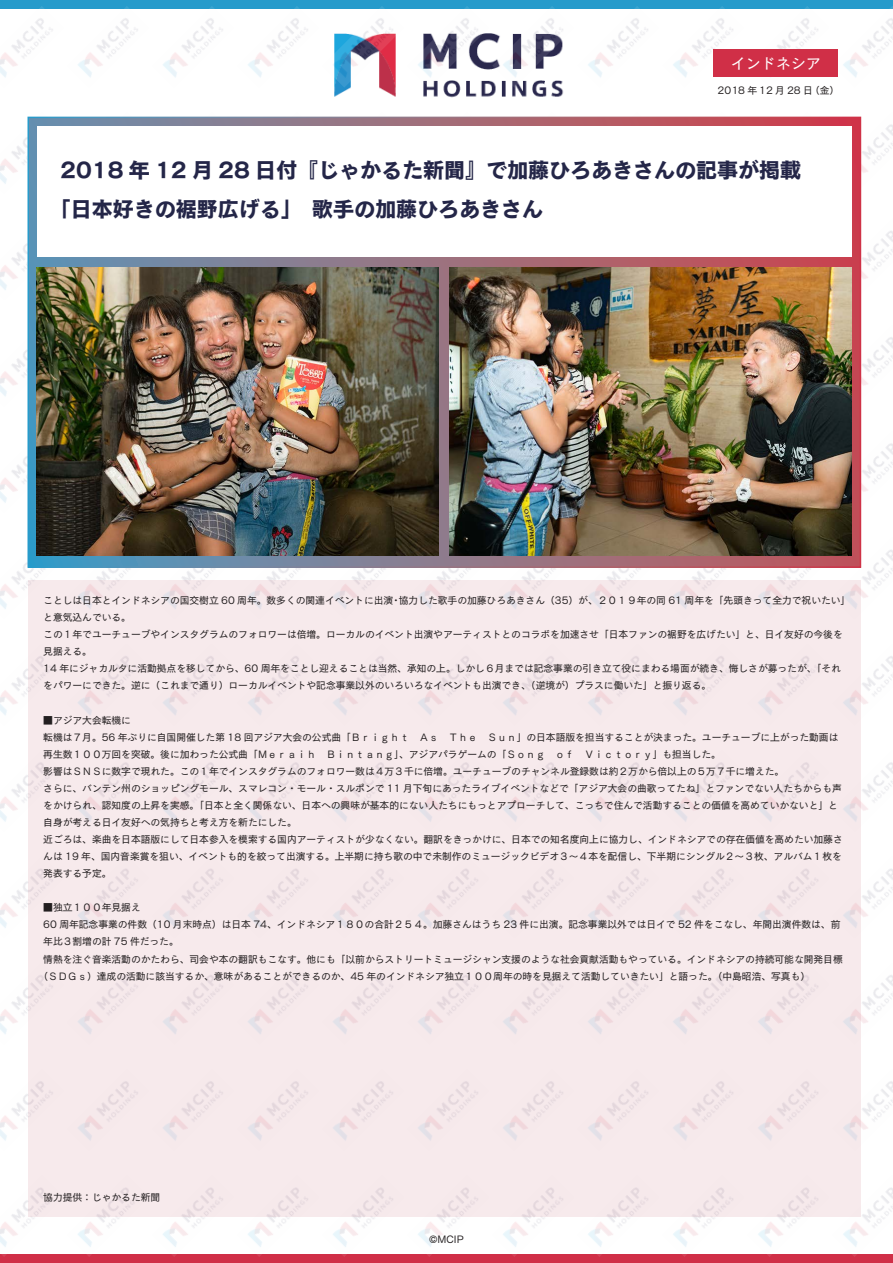
<style>
.page{position:relative;width:893px;height:1263px;background:#fff}
.page>*{position:absolute;margin:0;border:0;box-sizing:border-box;transform-origin:0 0}
.t1{font:21px/38.2px "New Cezanne Pro N B";color:#242648}
.t2{font:15px "New Cezanne Pro N M";color:#fff}
.t3{font:9.75px/17.1px "New Cezanne Pro N M";color:#231f20}
</style>
<div class="page">
<div style="left:0;top:0;width:893px;height:9px;background:#269bcb"></div>
<div style="left:0;top:1254px;width:893px;height:9px;background:#d02f47"></div>
<img style="left:334px;top:33px;width:230px;height:65px">
<img style="left:0;top:6px;width:53px;height:71px">
<img style="left:78px;top:6px;width:60px;height:71px">
<img style="left:163px;top:6px;width:60px;height:71px">
<img style="left:248px;top:6px;width:60px;height:71px">
<img style="left:333px;top:6px;width:71px;height:82px">
<img style="left:407px;top:6px;width:82px;height:82px">
<img style="left:492px;top:6px;width:72px;height:82px">
<img style="left:588px;top:6px;width:60px;height:71px">
<img style="left:673px;top:6px;width:71px;height:71px">
<img style="left:747px;top:6px;width:82px;height:71px">
<img style="left:832px;top:6px;width:61px;height:71px">
<img style="left:0;top:116px;width:64px;height:68px">
<img style="left:832px;top:116px;width:61px;height:78px">
<img style="left:0;top:244px;width:27px;height:46px">
<img style="left:861px;top:218px;width:32px;height:82px">
<img style="left:0;top:350px;width:27px;height:46px">
<img style="left:861px;top:325px;width:32px;height:82px">
<img style="left:0;top:456px;width:27px;height:47px">
<img style="left:861px;top:431px;width:32px;height:82px">
<img style="left:0;top:562px;width:45px;height:47px">
<img style="left:352px;top:568px;width:34px;height:12px">
<img style="left:437px;top:568px;width:34px;height:12px">
<img style="left:522px;top:568px;width:34px;height:12px">
<img style="left:607px;top:568px;width:34px;height:12px">
<img style="left:692px;top:568px;width:34px;height:12px">
<img style="left:777px;top:568px;width:34px;height:12px">
<img style="left:860px;top:537px;width:33px;height:82px">
<img style="left:860px;top:644px;width:33px;height:81px">
<img style="left:0;top:775px;width:28px;height:47px">
<img style="left:860px;top:750px;width:33px;height:82px">
<img style="left:0;top:881px;width:28px;height:47px">
<img style="left:860px;top:856px;width:33px;height:82px">
<img style="left:0;top:988px;width:28px;height:46px">
<img style="left:860px;top:963px;width:33px;height:81px">
<img style="left:0;top:1094px;width:28px;height:47px">
<img style="left:860px;top:1069px;width:33px;height:82px">
<img style="left:0;top:1200px;width:64px;height:57px">
<img style="left:67px;top:1216px;width:82px;height:41px">
<img style="left:152px;top:1216px;width:82px;height:41px">
<img style="left:237px;top:1216px;width:82px;height:41px">
<img style="left:322px;top:1216px;width:82px;height:41px">
<img style="left:407px;top:1216px;width:82px;height:41px">
<img style="left:492px;top:1216px;width:82px;height:41px">
<img style="left:577px;top:1216px;width:82px;height:41px">
<img style="left:662px;top:1216px;width:82px;height:41px">
<img style="left:747px;top:1216px;width:82px;height:41px">
<img style="left:832px;top:1175px;width:61px;height:82px">
<svg style="left:30px;top:120px;width:828px;height:445px;background:#937485"></svg>
<div style="left:28px;top:580px;width:832px;height:636px;background:#f7eaec"></div>
<div style="left:37px;top:126px;width:814px;height:130px;background:#fff"></div>
<div style="left:713px;top:49px;width:125px;height:27px;background:#d02f47"></div>
<img style="left:37px;top:267px;width:402px;height:289px">
<img style="left:450px;top:267px;width:401px;height:289px">
<h2 class="t2" style="left:731px;top:50px;width:91px">インドネシア</h2>
<p class="t3" style="left:717px;top:80px;width:123px">2018 年 12 月 28 日（金）</p>
<h1 class="t1" style="left:50px;top:149px;width:753px;text-indent:10px">2018 年 12 月 28 日付『じゃかるた新聞』で加藤ひろあきさんの記事が掲載「日本好きの裾野広げる」　歌手の加藤ひろあきさん</h1>
<p class="t3" style="left:43px;top:591px;width:809px">ことしは日本とインドネシアの国交樹立 60 周年。数多くの関連イベントに出演・協力した歌手の加藤ひろあきさん（35）が、２０１９年の同 61 周年を「先頭きって全力で祝いたい」と意気込んでいる。<br>この１年でユーチューブやインスタグラムのフォロワーは倍増。ローカルのイベント出演やアーティストとのコラボを加速させ「日本ファンの裾野を広げたい」と、日イ友好の今後を見据える。<br>14 年にジャカルタに活動拠点を移してから、60 周年をことし迎えることは当然、承知の上。しかし６月までは記念事業の引き立て役にまわる場面が続き、悔しさが募ったが、「それをパワーにできた。逆に（これまで通り）ローカルイベントや記念事業以外のいろいろなイベントも出演でき、（逆境が）プラスに働いた」と振り返る。</p>
<p class="t3" style="left:43px;top:710px;width:801px">■アジア大会転機に<br>転機は７月。56 年ぶりに自国開催した第 18 回アジア大会の公式曲「Ｂｒｉｇｈｔ　Ａｓ　Ｔｈｅ　Ｓｕｎ」の日本語版を担当することが決まった。ユーチューブに上がった動画は再生数１００万回を突破。後に加わった公式曲「Ｍｅｒａｉｈ　Ｂｉｎｔａｎｇ」、アジアパラゲームの「Ｓｏｎｇ　ｏｆ　Ｖｉｃｔｏｒｙ」も担当した。<br>影響はＳＮＳに数字で現れた。この１年でインスタグラムのフォロワー数は４万３千に倍増。ユーチューブのチャンネル登録数は約２万から倍以上の５万７千に増えた。<br>さらに、バンテン州のショッピングモール、スマレコン・モール・スルポンで 11 月下旬にあったライブイベントなどで「アジア大会の曲歌ってたね」とファンでない人たちからも声をかけられ、認知度の上昇を実感。「日本と全く関係ない、日本への興味が基本的にない人たちにもっとアプローチして、こっちで住んで活動することの価値を高めていかないと」と自身が考える日イ友好への気持ちと考え方を新たにした。<br>近ごろは、楽曲を日本語版にして日本参入を模索する国内アーティストが少なくない。翻訳をきっかけに、日本での知名度向上に協力し、インドネシアでの存在価値を高めたい加藤さんは 19 年、国内音楽賞を狙い、イベントも的を絞って出演する。上半期に持ち歌の中で未制作のミュージックビデオ３～４本を配信し、下半期にシングル２～３枚、アルバム１枚を発表する予定。</p>
<p class="t3" style="left:43px;top:898px;width:99px">■独立１００年見据え</p>
<p class="t3" style="left:43px;top:915px;width:799px">60 周年記念事業の件数（10 月末時点）は日本 74、インドネシア１８０の合計２５４。加藤さんはうち 23 件に出演。記念事業以外では日イで 52 件をこなし、年間出演件数は、前</p>
<p class="t3" style="left:43px;top:932px;width:137px">年比３割増の計 75 件だった。</p>
<p class="t3" style="left:43px;top:949px;width:801px">情熱を注ぐ音楽活動のかたわら、司会や本の翻訳もこなす。他にも「以前からストリートミュージシャン支援のような社会貢献活動もやっている。インドネシアの持続可能な開発目標</p>
<p class="t3" style="left:38px;top:966px;width:773px">（ＳＤＧｓ）達成の活動に該当するか、意味があることができるのか、45 年のインドネシア独立１００周年の時を見据えて活動していきたい」と語った。（中島昭浩、写真も）</p>
<p class="t3" style="left:43px;top:1188px;width:118px">協力提供：じゃかるた新聞</p>
<p class="t3" style="left:429px;top:1229px;width:36px">©MCIP</p>
</div>
